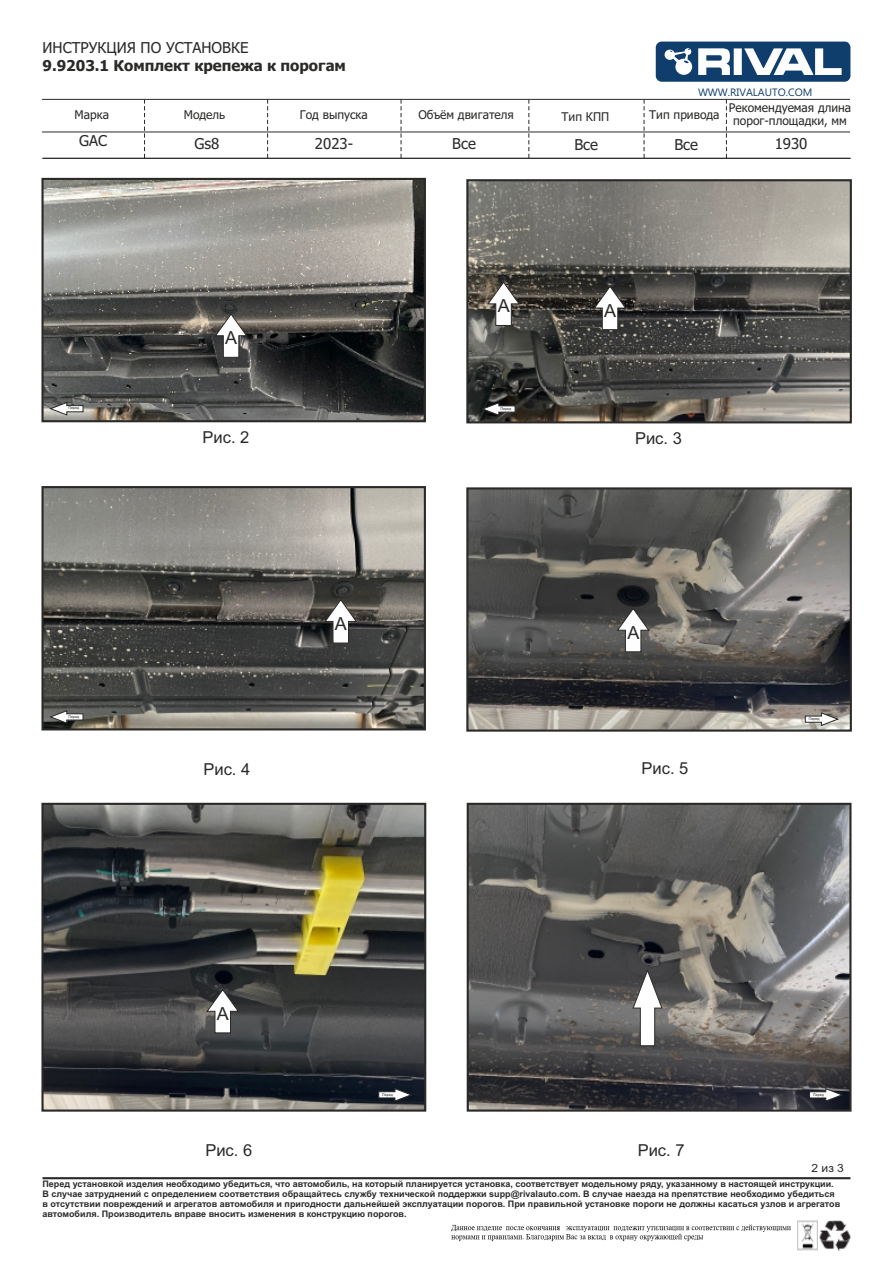
<style>
.page{position:relative;width:893px;height:1263px;background:#fff}
.page>*{position:absolute;margin:0;border:0;box-sizing:border-box;transform-origin:0 0}
.t1{font:18px "Arial";color:#2b2a29}
.t2{font:16.5px "Arial";color:#2b2a29}
.t3{font:15px "Tahoma";color:#2b2a29}
.t4{font:700 15px "Tahoma";color:#2b2a29}
.t5{font:12px/13px "Tahoma";color:#2b2a29;text-align:center}
.t6{font:11.4px "Arial";color:#2b2a29;scale:1.06 1}
.t7{font:10.65px "Ebrima";color:#0f3e6d}
.t8{font:700 9px/10.1px "Arial";color:#2b2a29}
.t9{font:3.75px "Arial";color:#2b2a29}
</style>
<div class="page">
<img style="left:470px;top:806px;width:378px;height:303px">
<div style="left:467px;top:803px;width:384px;height:309px;border:2px solid #2b2a29"></div>
<img style="left:44px;top:806px;width:379px;height:303px">
<img style="left:469px;top:490px;width:380px;height:239px">
<img style="left:44px;top:489px;width:379px;height:238px">
<img style="left:469px;top:182px;width:380px;height:238px">
<img style="left:44px;top:181px;width:379px;height:238px">
<div style="left:41px;top:803px;width:385px;height:309px;border:2px solid #2b2a29"></div>
<div style="left:466px;top:487px;width:386px;height:245px;border:2px solid #2b2a29"></div>
<div style="left:41px;top:486px;width:385px;height:244px;border:2px solid #2b2a29"></div>
<div style="left:466px;top:179px;width:386px;height:244px;border:2px solid #2b2a29"></div>
<div style="left:41px;top:178px;width:385px;height:244px;border:2px solid #2b2a29"></div>
<hr style="left:43px;top:1177px;width:807px;height:2px;background:#2b2a29">
<img style="left:797px;top:1220px;width:53px;height:30px">
<img style="left:451px;top:1220px;width:350px;height:26px">
<svg style="left:656px;top:42px;width:194px;height:40px"></svg>
<svg style="left:144px;top:100px;width:1px;height:58px"></svg>
<svg style="left:267px;top:100px;width:1px;height:58px"></svg>
<svg style="left:401px;top:100px;width:1px;height:58px"></svg>
<svg style="left:528px;top:100px;width:1px;height:58px"></svg>
<svg style="left:644px;top:100px;width:1px;height:58px"></svg>
<hr style="left:42px;top:99px;width:808px;height:1px;background:#2b2a29">
<svg style="left:726px;top:100px;width:1px;height:58px"></svg>
<svg style="left:593px;top:285px;width:34px;height:45px"></svg>
<svg style="left:480px;top:402px;width:36px;height:14px"></svg>
<svg style="left:48px;top:401px;width:36px;height:15px"></svg>
<svg style="left:632px;top:968px;width:31px;height:78px"></svg>
<hr style="left:42px;top:132px;width:808px;height:1px;background:#2b2a29">
<hr style="left:43px;top:158px;width:807px;height:1px;background:#2b2a29">
<svg style="left:214px;top:313px;width:34px;height:45px"></svg>
<svg style="left:486px;top:281px;width:35px;height:45px"></svg>
<svg style="left:804px;top:712px;width:36px;height:15px"></svg>
<svg style="left:48px;top:709px;width:36px;height:15px"></svg>
<svg style="left:324px;top:598px;width:34px;height:46px"></svg>
<svg style="left:616px;top:607px;width:34px;height:46px"></svg>
<svg style="left:378px;top:1087px;width:36px;height:15px"></svg>
<svg style="left:206px;top:988px;width:34px;height:46px"></svg>
<svg style="left:809px;top:1087px;width:35px;height:15px"></svg>
<h3 class="t3" style="left:43px;top:42px;width:207px">ИНСТРУКЦИЯ ПО УСТАНОВКЕ</h3>
<h3 class="t4" style="left:43px;top:60px;width:305px">9.9203.1 Комплект крепежа к порогам</h3>
<p class="t7" style="left:698px;top:88px;width:116px">WWW.RIVALAUTO.COM</p>
<h3 class="t5" style="left:75px;top:109px;width:36px">Марка</h3>
<h3 class="t5" style="left:184px;top:109px;width:43px">Модель</h3>
<h3 class="t5" style="left:300px;top:109px;width:70px">Год выпуска</h3>
<h3 class="t5" style="left:418px;top:109px;width:97px">Объём двигателя</h3>
<h3 class="t5" style="left:562px;top:111px;width:49px">Тип КПП</h3>
<h3 class="t5" style="left:649px;top:109px;width:72px">Тип привода</h3>
<h3 class="t5" style="left:729px;top:102px;width:124px">Рекомендуемая длина порог-площадки, мм</h3>
<h3 class="t3" style="left:79px;top:135px;width:30px">GAC</h3>
<h3 class="t3" style="left:194px;top:138px;width:26px">Gs8</h3>
<h3 class="t3" style="left:315px;top:138px;width:40px">2023-</h3>
<h3 class="t3" style="left:452px;top:138px;width:25px">Все</h3>
<h3 class="t3" style="left:574px;top:138px;width:25px">Все</h3>
<h3 class="t3" style="left:674px;top:138px;width:25px">Все</h3>
<h3 class="t3" style="left:775px;top:138px;width:34px">1930</h3>
<h1 class="t1" style="left:225px;top:331px;width:14px">А</h1>
<h1 class="t1" style="left:498px;top:299px;width:14px">А</h1>
<p class="t9" style="left:69px;top:407px;width:12px">Перед</p>
<p class="t9" style="left:501px;top:407px;width:12px">Перед</p>
<h1 class="t1" style="left:604px;top:303px;width:14px">А</h1>
<h2 class="t2" style="left:203px;top:431px;width:48px">Рис. 2</h2>
<h2 class="t2" style="left:635px;top:431px;width:48px">Рис. 3</h2>
<p class="t9" style="left:69px;top:715px;width:12px">Перед</p>
<h1 class="t1" style="left:335px;top:617px;width:14px">А</h1>
<h1 class="t1" style="left:627px;top:625px;width:14px">А</h1>
<h2 class="t2" style="left:203px;top:763px;width:48px">Рис. 4</h2>
<h2 class="t2" style="left:641px;top:762px;width:48px">Рис. 5</h2>
<h1 class="t1" style="left:217px;top:1007px;width:14px">А</h1>
<h2 class="t2" style="left:205px;top:1144px;width:48px">Рис. 6</h2>
<p class="t9" style="left:382px;top:1093px;width:12px">Перед</p>
<h2 class="t2" style="left:638px;top:1144px;width:48px">Рис. 7</h2>
<p class="t9" style="left:809px;top:717px;width:12px">Перед</p>
<p class="t9" style="left:813px;top:1093px;width:12px">Перед</p>
<p class="t6" style="left:811px;top:1163px;width:32px">2 из 3</p>
<p class="t8" style="left:43px;top:1180px;width:799px">Перед установкой изделия необходимо убедиться, что автомобиль, на который планируется установка, соответствует модельному ряду, указанному в настоящей инструкции.<br>В случае затруднений с определением соответствия обращайтесь службу технической поддержки supp@rivalauto.com. В случае наезда на препятствие необходимо убедиться в отсутствии повреждений и агрегатов автомобиля и пригодности дальнейшей эксплуатации порогов. При правильной установке пороги не должны касаться узлов и агрегатов автомобиля. Производитель вправе вносить изменения в конструкцию порогов.</p>
</div>
